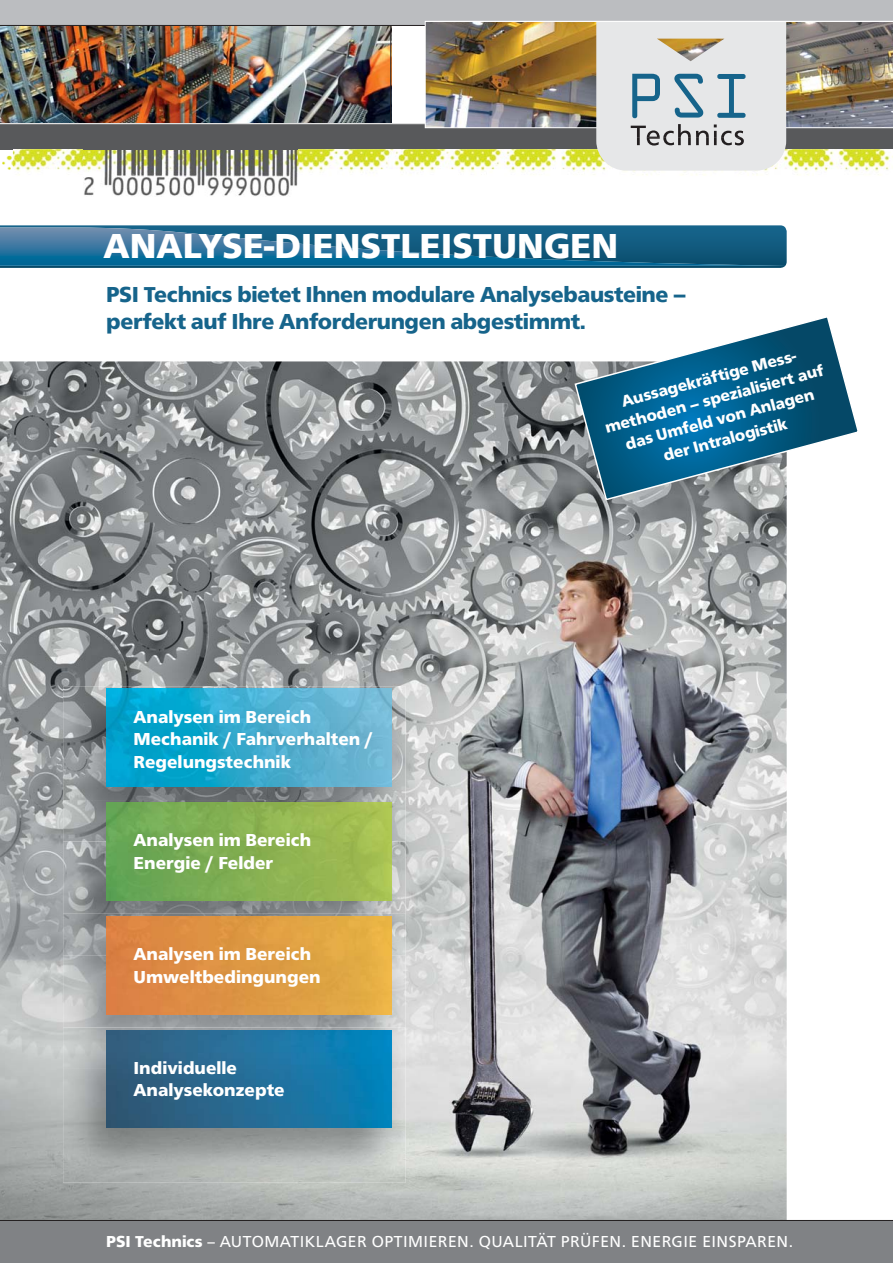
<style>
.page{position:relative;width:893px;height:1263px;background:#fff}
.page>*{position:absolute;margin:0;border:0;box-sizing:border-box;transform-origin:0 0}
.t1{font:700 36px "Frutus T";color:#fff}
.t2{font:700 22.5px/27px "Frutus T";letter-spacing:-.02em;color:#16648b}
.t3{font:700 18px/22.5px "Frutus T";color:#fff}
.t4{font:700 16.5px/21px "Frutus T";color:#fff;text-align:center}
.t5{font:16.5px "Frutus T";letter-spacing:.03em;color:#fff}
.s1{font-weight:700}
</style>
<div class="page">
<svg style="left:0;top:225px;width:787px;height:43px;background:#2b6a89"></svg>
<img style="left:0;top:227px;width:785px;height:39px">
<img style="left:0;top:361px;width:787px;height:859px">
<img style="left:0;top:26px;width:390px;height:97px">
<img style="left:13px;top:149px;width:880px;height:27px">
<div style="left:0;top:124px;width:893px;height:25px;background:#58595b"></div>
<div style="left:0;top:0;width:893px;height:26px;background:#bbbdc0"></div>
<hr style="left:0;top:25px;width:893px;height:1px;background:#231f20">
<img style="left:425px;top:22px;width:468px;height:106px">
<img style="left:84px;top:149px;width:214px;height:47px">
<svg style="left:596px;top:22px;width:190px;height:149px;background:#d5d9d9"></svg>
<hr style="left:425px;top:21px;width:468px;height:1px;background:#fff">
<img style="left:0;top:149px;width:13px;height:21px">
<hr style="left:390px;top:26px;width:1px;height:98px;background:#231f20">
<hr style="left:0;top:123px;width:425px;height:1px;background:#fff">
<svg style="left:574px;top:317px;width:284px;height:184px"></svg>
<div style="left:0;top:1220px;width:893px;height:43px;background:#808285"></div>
<hr style="left:0;top:1220px;width:893px;height:1px;background:#231f20">
<img style="left:63px;top:686px;width:343px;height:114px">
<img style="left:106px;top:689px;width:285px;height:98px">
<img style="left:63px;top:841px;width:343px;height:73px">
<img style="left:63px;top:800px;width:343px;height:41px">
<img style="left:106px;top:803px;width:285px;height:97px">
<img style="left:63px;top:955px;width:343px;height:72px">
<img style="left:63px;top:914px;width:343px;height:41px">
<img style="left:106px;top:916px;width:285px;height:98px">
<img style="left:63px;top:1069px;width:343px;height:114px">
<img style="left:63px;top:1027px;width:343px;height:42px">
<img style="left:106px;top:1030px;width:285px;height:98px">
<h1 class="t1" style="left:104px;top:230px;width:516px">ANALYSE-DIENSTLEISTUNGEN</h1>
<p class="t2" style="left:106px;top:282px;width:582px">PSI Technics bietet Ihnen modulare Analysebausteine – perfekt auf Ihre Anforderungen abgestimmt.</p>
<p class="t4" style="left:597px;top:398px;width:227px;rotate:-15deg">Aussagekräftige Mess&shy;methoden – spezialisiert auf das Umfeld von Anlagen<br>der Intralogistik</p>
<p class="t3" style="left:134px;top:707px;width:241px">Analysen im Bereich<br>Mechanik / Fahrverhalten /<br>Regelungstechnik</p>
<p class="t3" style="left:134px;top:830px;width:179px">Analysen im Bereich<br>Energie / Felder</p>
<p class="t3" style="left:134px;top:944px;width:189px">Analysen im Bereich<br>Umweltbedingungen</p>
<p class="t3" style="left:134px;top:1057px;width:153px">Individuelle<br>Analysekonzepte</p>
<p class="t5" style="left:106px;top:1233px;width:688px"><span class="s1">PSI Technics</span> – AUTOMATIKLAGER OPTIMIEREN. QUALITÄT PRÜFEN. ENERGIE EINSPAREN.</p>
</div>
